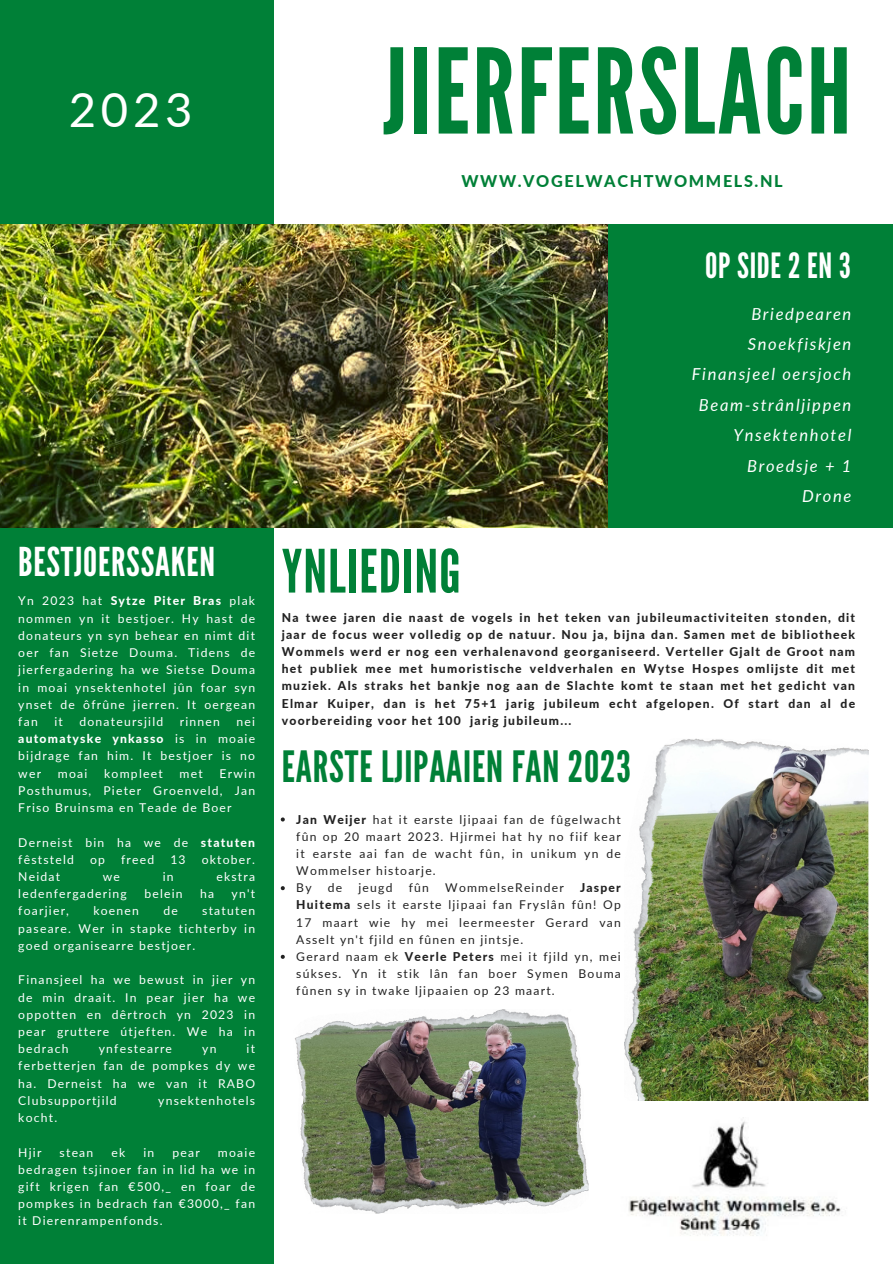
<style>
.page{position:relative;width:893px;height:1264px;background:#fff}
.page>*{position:absolute;margin:0;border:0;box-sizing:border-box;transform-origin:0 0}
.t1{font:117.3px "League Gothic";letter-spacing:.02em;color:#008037}
.t2{font:59.55px "League Gothic";letter-spacing:.02em;color:#008037}
.t3{font:47.1px "Lato";color:#fff}
.t4{font:43.05px "League Gothic";letter-spacing:.02em;color:#008037}
.t5{font:39.75px "League Gothic";letter-spacing:.02em;color:#fff}
.t6{font:34.8px "League Gothic";letter-spacing:.02em;color:#fff}
.t7{font:italic 16.5px "Lato";letter-spacing:.1em;color:#fff}
.t8{font:800 16.2px "Lato";letter-spacing:.1em;color:#008037}
.t9{font:12.15px/17.2px "Lato";letter-spacing:.1em;color:#fff;text-align:justify}
.t10{font:800 12.15px/17.1px "Lato";letter-spacing:.1em;color:#222;text-align:justify}
.t11{font:12.15px/17.1px "Lato";letter-spacing:.1em;color:#222;text-align:justify}
.s1{font-weight:800}
</style>
<div class="page">
<div style="left:0;top:0;width:273px;height:1263px;background:#008037"></div>
<img style="left:0;top:224px;width:608px;height:303px">
<div style="left:608px;top:224px;width:284px;height:303px;background:#008037"></div>
<img style="left:295px;top:1009px;width:293px;height:204px">
<img style="left:624px;top:738px;width:244px;height:362px">
<svg style="left:281px;top:817px;width:4px;height:4px"></svg>
<svg style="left:281px;top:886px;width:4px;height:4px"></svg>
<svg style="left:281px;top:954px;width:4px;height:4px"></svg>
<img style="left:628px;top:1117px;width:213px;height:119px">
<p class="t3" style="left:69px;top:80px;width:125px">2023</p>
<p class="t5" style="left:18px;top:538px;width:198px">BESTJOERSSAKEN</p>
<p class="t9" style="left:18px;top:592px;width:238px">Yn 2023 hat <span class="s1">Sytze Piter Bras</span> plak nommen yn it bestjoer. Hy hast de donateurs yn syn behear en nimt dit oer fan Sietze Douma. Tidens de jierfergadering ha we Sietse Douma in moai ynsektenhotel jûn foar syn ynset de ôfrûne jierren. It oergean fan</p>
<p class="t9" style="left:54px;top:712px;width:10px">it</p>
<p class="t9" style="left:79px;top:712px;width:85px">donateursjild</p>
<p class="t9" style="left:180px;top:712px;width:42px">rinnen</p>
<p class="t9" style="left:18px;top:712px;width:238px;text-indent:218px">nei <span class="s1">automatyske ynkasso</span> is in moaie bijdrage fan him. It bestjoer is no wer</p>
<p class="t9" style="left:58px;top:764px;width:31px">moai</p>
<p class="t9" style="left:104px;top:764px;width:60px">kompleet</p>
<p class="t9" style="left:179px;top:764px;width:25px">met</p>
<p class="t9" style="left:18px;top:764px;width:238px;text-indent:201px">Erwin Posthumus, Pieter Groenveld, Jan Friso Bruinsma en Teade de Boer</p>
<h1 class="t9" style="left:18px;top:833px;width:238px">Derneist bin ha we de <span class="s1">statuten </span>fêststeld</h1>
<h1 class="t9" style="left:90px;top:850px;width:16px">op</h1>
<h1 class="t9" style="left:121px;top:850px;width:35px">freed</h1>
<h1 class="t9" style="left:170px;top:850px;width:17px">13</h1>
<h1 class="t9" style="left:202px;top:850px;width:55px">oktober.</h1>
<h1 class="t9" style="left:18px;top:867px;width:43px">Neidat</h1>
<h1 class="t9" style="left:103px;top:867px;width:19px">we</h1>
<h1 class="t9" style="left:163px;top:867px;width:12px">in</h1>
<h1 class="t9" style="left:216px;top:867px;width:40px">ekstra</h1>
<h1 class="t9" style="left:18px;top:884px;width:110px">ledenfergadering</h1>
<h1 class="t9" style="left:144px;top:884px;width:40px">belein</h1>
<h1 class="t9" style="left:200px;top:884px;width:16px">ha</h1>
<h1 class="t9" style="left:231px;top:884px;width:25px">yn't</h1>
<h1 class="t9" style="left:18px;top:902px;width:52px">foarjier,</h1>
<h1 class="t9" style="left:93px;top:902px;width:47px">koenen</h1>
<h1 class="t9" style="left:163px;top:902px;width:16px">de</h1>
<h1 class="t9" style="left:18px;top:902px;width:238px;text-indent:184px">statuten paseare. Wer in stapke tichterby in goed organisearre bestjoer.</h1>
<h6 class="t9" style="left:18px;top:971px;width:238px">Finansjeel ha we bewust in jier yn de min draait. In pear jier ha we oppotten en dêrtroch yn 2023 in pear gruttere útjeften. We ha in bedrach</h6>
<h6 class="t9" style="left:18px;top:1039px;width:238px;text-indent:228px">it ferbetterjen fan de pompkes dy we ha. Derneist ha we van it RABO Clubsupportjild</h6>
<h6 class="t9" style="left:99px;top:1039px;width:75px">ynfestearre</h6>
<h6 class="t9" style="left:202px;top:1039px;width:16px">yn</h6>
<h6 class="t9" style="left:158px;top:1091px;width:98px">ynsektenhotels</h6>
<h6 class="t9" style="left:18px;top:1108px;width:40px">kocht.</h6>
<p class="t9" style="left:18px;top:1143px;width:25px">Hjir</p>
<p class="t9" style="left:60px;top:1143px;width:35px">stean</p>
<p class="t9" style="left:111px;top:1143px;width:15px">ek</p>
<p class="t9" style="left:143px;top:1143px;width:12px">in</p>
<p class="t9" style="left:172px;top:1143px;width:29px">pear</p>
<p class="t9" style="left:18px;top:1143px;width:238px;text-indent:200px">moaie bedragen tsjinoer fan in lid ha we in gift krigen fan €500,_ en foar de pompkes in bedrach fan €3000,_ fan it Dierenrampenfonds.</p>
<h4 class="t1" style="left:383px;top:24px;width:470px">JIERFERSLACH</h4>
<p class="t8" style="left:461px;top:171px;width:323px">WWW.VOGELWACHTWOMMELS.NL</p>
<p class="t6" style="left:705px;top:246px;width:147px">OP SIDE 2 EN 3</p>
<p class="t7" style="left:751px;top:303px;width:101px">Briedpearen</p>
<p class="t7" style="left:747px;top:334px;width:105px">Snoekfiskjen</p>
<p class="t7" style="left:691px;top:364px;width:161px">Finansjeel oersjoch</p>
<p class="t7" style="left:699px;top:394px;width:154px">Beam-strânljippen</p>
<p class="t7" style="left:733px;top:425px;width:119px">Ynsektenhotel</p>
<h2 class="t7" style="left:747px;top:455px;width:106px">Broedsje + 1</h2>
<p class="t7" style="left:802px;top:485px;width:51px">Drone</p>
<h5 class="t2" style="left:282px;top:537px;width:180px">YNLIEDING</h5>
<p class="t10" style="left:282px;top:608px;width:574px">Na twee jaren die naast de vogels in het teken van jubileumactiviteiten stonden, dit jaar de focus weer volledig op de natuur. Nou ja, bijna dan. Samen met de bibliotheek Wommels werd er nog een verhalenavond georganiseerd. Verteller Gjalt de Groot nam het publiek mee met humoristische veldverhalen en Wytse Hospes omlijste dit met muziek. Als straks het bankje nog aan de Slachte komt te staan met het gedicht van Elmar Kuiper, dan is het 75+1 jarig jubileum echt afgelopen. Of start dan al de voorbereiding voor het 100 jarig jubileum...</p>
<p class="t4" style="left:282px;top:742px;width:350px">EARSTE LJIPAAIEN FAN 2023</p>
<p class="t11" style="left:296px;top:810px;width:326px"><span class="s1">Jan Weijer</span> hat it earste ljipaai fan de fûgelwacht fûn op 20 maart 2023. Hjirmei hat hy no fiif kear it earste aai fan de wacht fûn, in unikum yn de Wommelser histoarje.</p>
<h3 class="t11" style="left:296px;top:879px;width:17px">By</h3>
<h3 class="t11" style="left:328px;top:879px;width:16px">de</h3>
<h3 class="t11" style="left:358px;top:879px;width:35px">jeugd</h3>
<h3 class="t11" style="left:409px;top:879px;width:22px">fûn</h3>
<h3 class="t11" style="left:445px;top:879px;width:120px">WommelseReinder</h3>
<h3 class="t11" style="left:296px;top:879px;width:326px;text-indent:284px"><span class="s1">Jasper Huitema</span> sels it earste ljipaai fan Fryslân fûn! Op 17 maart wie hy mei leermeester Gerard van Asselt yn't fjild en fûnen en jintsje.</h3>
<p class="t11" style="left:296px;top:947px;width:326px">Gerard naam ek <span class="s1">Veerle Peters</span> mei it fjild yn, mei súkses. Yn it stik lân fan boer Symen Bouma fûnen sy in twake ljipaaien op 23 maart.</p>
</div>
